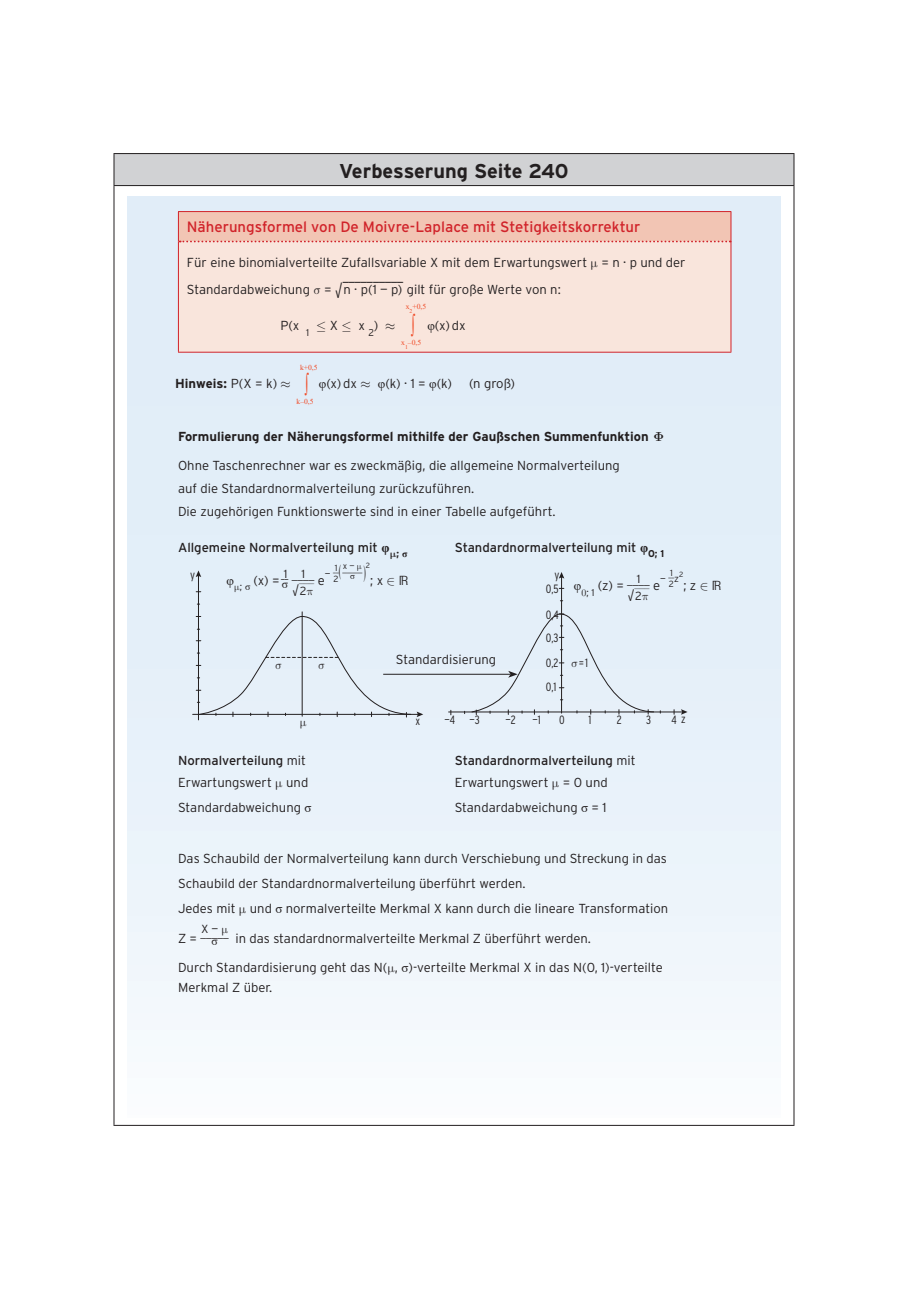
<style>
.page{position:relative;width:908px;height:1304px;background:#fff}
.page>*{position:absolute;margin:0;border:0;box-sizing:border-box;transform-origin:0 0}
.t1{font:700 20px "Interstate";color:#231f20}
.t2{font:300 16.8px "Interstate";color:#231f20;scale:.7 1}
.t3{font:15px "Interstate";color:#d1232a}
.t4{font:300 13px/23.2px "Interstate";color:#231f20}
.t5{font:13px "Interstate";color:#231f20}
.t6{font:700 13px "Interstate";color:#231f20}
.t7{font:13px "Uni Math";color:#231f20}
.t8{font:300 condensed 12px "Interstate";color:#231f20}
.t9{font:12px "Uni Math";color:#231f20}
.t10{font:300 11.8px "Interstate";color:#231f20}
.t11{font:11.8px "Times New Roman";color:#231f20}
.t12{font:300 11px "Interstate";color:#231f20}
.t13{font:300 11px "Interstate";color:#231f20;scale:.64 1}
.t14{font:10.4px "Interstate";color:#231f20;scale:1.16 1}
.t15{font:300 9.8px "Interstate";color:#231f20}
.t16{font:9.4px "Times New Roman";color:#231f20;scale:1.06 1}
.t17{font:300 9px "Interstate";color:#231f20}
.t18{font:9px "Times New Roman";color:#231f20}
.t19{font:300 8.4px "Interstate";color:#231f20;scale:.67 1}
.t20{font:7.6px "Times New Roman";color:#f04b27}
.t21{font:300 7.4px "Interstate";color:#231f20}
.s1{font-family:"Uni Math";font-weight:400}
.s2{font-size:22.2px}
.s3{font-family:"Times New Roman";font-weight:400;font-size:22.4px;color:#f04b27}
.s4{font-family:"Times New Roman";font-weight:400}
.s5{font-family:"Interstate";font-weight:300}
.s6{font-weight:300}
.s7{font-family:"Uni Math"}
.s8{font-family:"Times New Roman";font-weight:700}
.s9{font-family:"Times New Roman";font-weight:400;font-size:16.2px}
.s10{font-size:9px}
.s11{font-size:11.8px}
.s12{font-family:"Mengen";font-weight:400}
.s13{font-family:"Uni Math";font-weight:400;font-stretch:normal}
</style>
<div class="page">
<div style="left:114px;top:154px;width:679px;height:32px;background:#d1d2d4"></div>
<hr style="left:113px;top:153px;width:681px;height:1px;background:#231f20">
<hr style="left:113px;top:154px;width:1px;height:31px;background:#231f20">
<hr style="left:793px;top:154px;width:1px;height:31px;background:#231f20">
<hr style="left:113px;top:185px;width:681px;height:1px;background:#231f20">
<hr style="left:113px;top:186px;width:1px;height:939px;background:#231f20">
<hr style="left:793px;top:186px;width:1px;height:939px;background:#231f20">
<hr style="left:113px;top:1125px;width:681px;height:1px;background:#231f20">
<div style="left:128px;top:197px;width:652px;height:920px;background:linear-gradient(to bottom,#dceaf7,#f4f8fc)"></div>
<div style="left:178px;top:212px;width:552px;height:30px;background:#f2c5b4"></div>
<div style="left:178px;top:242px;width:552px;height:110px;background:#f9e5dc"></div>
<svg style="left:180px;top:241px;width:550px;height:1px"></svg>
<hr style="left:730px;top:242px;width:1px;height:110px;background:#d1232a">
<hr style="left:178px;top:242px;width:1px;height:110px;background:#d1232a">
<hr style="left:178px;top:352px;width:553px;height:1px;background:#d1232a">
<hr style="left:178px;top:211px;width:553px;height:1px;background:#d1232a">
<hr style="left:178px;top:212px;width:1px;height:30px;background:#d1232a">
<hr style="left:730px;top:212px;width:1px;height:30px;background:#d1232a">
<hr style="left:192px;top:714px;width:226px;height:1px;background:#231f20">
<hr style="left:198px;top:575px;width:1px;height:145px;background:#231f20">
<svg style="left:196px;top:570px;width:5px;height:7px"></svg>
<hr style="left:301px;top:612px;width:1px;height:104px;background:#231f20">
<hr style="left:448px;top:712px;width:234px;height:1px;background:#231f20">
<svg style="left:680px;top:709px;width:7px;height:6px"></svg>
<hr style="left:561px;top:576px;width:1px;height:137px;background:#231f20">
<svg style="left:558px;top:572px;width:6px;height:7px"></svg>
<hr style="left:383px;top:674px;width:127px;height:1px;background:#231f20">
<div style="left:471px;top:613px;width:189px;height:102px;background:#e4eff9"></div>
<div style="left:196px;top:616px;width:227px;height:113px;background:#e4eff9"></div>
<h1 class="t1" style="left:339px;top:159px;width:231px">Verbesserung Seite 240</h1>
<p class="t3" style="left:187px;top:218px;width:455px">Näherungsformel von De Moivre-Laplace mit Stetigkeitskorrektur</p>
<p class="t4" style="left:187px;top:249px;width:500px;line-height:27px">Für eine binomialverteilte Zufallsvariable X mit dem Erwartungswert <span class="s1">μ</span> = n · p und der<br>Standardabweichung <span class="s1">σ</span> = <span class="s2">√</span>n · p(1 — p) gilt für große Werte von n:</p>
<p class="t14" style="left:342px;top:272px;width:54px">__________</p>
<p class="t4" style="left:280px;top:314px;width:21px">P( x</p>
<p class="t15" style="left:306px;top:327px;width:5px">1</p>
<p class="t20" style="left:405px;top:301px;width:22px">x<sub>2</sub>+0,5</p>
<p class="t4" style="left:374px;top:314px;width:43px">) <span class="s1">≈</span> <span class="s3">∫</span></p>
<p class="t20" style="left:401px;top:338px;width:22px">x<sub>1</sub>–0,5</p>
<p class="t4" style="left:427px;top:314px;width:40px"><span class="s4">φ</span>(x)dx</p>
<p class="t7" style="left:316px;top:318px;width:50px">≤ <span class="s5">X</span> ≤ <span class="s5">x</span></p>
<p class="t15" style="left:368px;top:327px;width:7px">2</p>
<p class="t20" style="left:300px;top:362px;width:19px">k+0,5</p>
<p class="t6" style="left:175px;top:376px;width:135px">Hinweis: <span class="s6">P(X = k)</span> <span class="s1">≈</span> <span class="s3">∫</span></p>
<p class="t20" style="left:296px;top:396px;width:19px">k–0,5</p>
<p class="t4" style="left:319px;top:372px;width:135px"><span class="s4">φ</span>(x)dx <span class="s1">≈</span> <span class="s4">φ</span>(k) · 1 = <span class="s4">φ</span>(k)</p>
<p class="t4" style="left:469px;top:372px;width:48px">(n groß)</p>
<p class="t6" style="left:178px;top:429px;width:487px">Formulierung der Näherungsformel mithilfe der Gaußschen Summenfunktion <span class="s7">Φ</span></p>
<p class="t4" style="left:178px;top:454px;width:443px">Ohne Taschenrechner war es zweckmäßig, die allgemeine Normalverteilung auf die Standardnormalverteilung zurückzuführen.<br>Die zugehörigen Funktionswerte sind in einer Tabelle aufgeführt.</p>
<p class="t5" style="left:178px;top:540px;width:231px">Allgemeine Normalverteilung mit <span class="s8">φ</span><sub>μ</sub><sub>;</sub> <sub>σ</sub></p>
<p class="t5" style="left:454px;top:540px;width:211px">Standardnormalverteilung mit <span class="s8">φ</span><sub>0;</sub> <sub>1</sub></p>
<p class="t8" style="left:190px;top:568px;width:6px">y</p>
<p class="t18" style="left:350px;top:570px;width:17px">σ <sup>)</sup></p>
<p class="t21" style="left:366px;top:561px;width:6px">2</p>
<p class="t17" style="left:333px;top:560px;width:30px">2<span class="s9">(</span>x—<span class="s1">μ</span></p>
<p class="t19" style="left:333px;top:564px;width:45px">_ _<span class="s10">1</span> ____</p>
<p class="t10" style="left:301px;top:567px;width:5px">1</p>
<p class="t13" style="left:281px;top:569px;width:53px">_ _<span class="s11">1</span> ____</p>
<p class="t11" style="left:281px;top:576px;width:8px">σ</p>
<p class="t19" style="left:668px;top:569px;width:10px">_ _<span class="s10">1</span></p>
<p class="t17" style="left:668px;top:579px;width:7px">2</p>
<p class="t21" style="left:678px;top:570px;width:6px">2</p>
<p class="t15" style="left:325px;top:568px;width:7px">—</p>
<p class="t8" style="left:554px;top:568px;width:6px">y</p>
<p class="t10" style="left:636px;top:572px;width:5px">1</p>
<p class="t4" style="left:370px;top:569px;width:40px">; x <span class="s1">∈</span> <span class="s12">R</span></p>
<p class="t4" style="left:573px;top:574px;width:51px"><span class="s4">φ</span><sub>0</sub><sub>;</sub> <sub>1</sub> (z) =</p>
<p class="t12" style="left:627px;top:574px;width:24px">____</p>
<p class="t4" style="left:226px;top:569px;width:55px"><span class="s4">φ</span><sub>μ</sub><sub>;</sub> <sub>σ</sub> (x) =</p>
<p class="t15" style="left:674px;top:573px;width:6px">z</p>
<p class="t15" style="left:660px;top:573px;width:7px">—</p>
<p class="t4" style="left:318px;top:569px;width:9px">e</p>
<p class="t4" style="left:683px;top:574px;width:40px">; z <span class="s1">∈</span> <span class="s12">R</span></p>
<p class="t16" style="left:299px;top:572px;width:16px">___</p>
<p class="t10" style="left:300px;top:584px;width:15px">2<span class="s1">π</span></p>
<p class="t4" style="left:653px;top:574px;width:9px">e</p>
<p class="t8" style="left:545px;top:582px;width:15px">0,5</p>
<p class="t2" style="left:292px;top:581px;width:11px">√</p>
<p class="t16" style="left:634px;top:577px;width:16px">___</p>
<p class="t10" style="left:635px;top:590px;width:15px">2<span class="s1">π</span></p>
<p class="t2" style="left:627px;top:586px;width:11px">√</p>
<p class="t8" style="left:545px;top:608px;width:15px">0,4</p>
<p class="t9" style="left:275px;top:657px;width:8px">σ</p>
<p class="t9" style="left:318px;top:657px;width:8px">σ</p>
<p class="t8" style="left:545px;top:631px;width:14px">0,3</p>
<p class="t4" style="left:395px;top:648px;width:102px">Standardisierung</p>
<p class="t8" style="left:571px;top:656px;width:19px"><span class="s13">σ</span>=1</p>
<p class="t8" style="left:545px;top:656px;width:14px">0,2</p>
<p class="t8" style="left:415px;top:714px;width:6px">x</p>
<p class="t8" style="left:545px;top:680px;width:12px">0,1</p>
<p class="t8" style="left:444px;top:713px;width:37px">—4 —3</p>
<p class="t8" style="left:559px;top:713px;width:7px">0</p>
<p class="t8" style="left:588px;top:713px;width:4px">1</p>
<p class="t8" style="left:505px;top:713px;width:12px">—2</p>
<p class="t8" style="left:616px;top:713px;width:6px">2</p>
<p class="t8" style="left:645px;top:713px;width:7px">3</p>
<p class="t8" style="left:671px;top:713px;width:7px">4</p>
<p class="t8" style="left:532px;top:713px;width:10px">—1</p>
<p class="t8" style="left:680px;top:712px;width:6px">z</p>
<p class="t5" style="left:178px;top:753px;width:129px">Normalverteilung <span class="s6">mit</span></p>
<p class="t5" style="left:454px;top:753px;width:182px">Standardnormalverteilung <span class="s6">mit</span></p>
<p class="t4" style="left:178px;top:771px;width:132px">Erwartungswert <span class="s1">μ</span> und</p>
<p class="t4" style="left:454px;top:771px;width:154px">Erwartungswert <span class="s1">μ</span> = 0 und</p>
<p class="t4" style="left:178px;top:796px;width:135px">Standardabweichung <span class="s4">σ</span></p>
<p class="t4" style="left:454px;top:796px;width:153px">Standardabweichung <span class="s4">σ</span> = 1</p>
<p class="t4" style="left:178px;top:846px;width:491px;line-height:25.2px">Das Schaubild der Normalverteilung kann durch Verschiebung und Streckung in das<br>Schaubild der Standardnormalverteilung überführt werden.<br>Jedes mit <span class="s1">μ</span> und <span class="s4">σ</span> normalverteilte Merkmal X kann durch die lineare Transformation</p>
<p class="t4" style="left:178px;top:927px;width:21px">Z =</p>
<p class="t10" style="left:201px;top:922px;width:29px">X — <span class="s1">μ</span></p>
<p class="t12" style="left:200px;top:926px;width:30px">_____</p>
<p class="t11" style="left:211px;top:933px;width:8px">σ</p>
<p class="t4" style="left:235px;top:927px;width:357px">in das standardnormalverteilte Merkmal Z überführt werden.</p>
<p class="t4" style="left:178px;top:958px;width:486px;line-height:20px">Durch Standardisierung geht das N(<span class="s1">μ</span>, <span class="s4">σ</span>)-verteilte Merkmal X in das N(0, 1)-verteilte<br>Merkmal Z über.</p>
</div>
